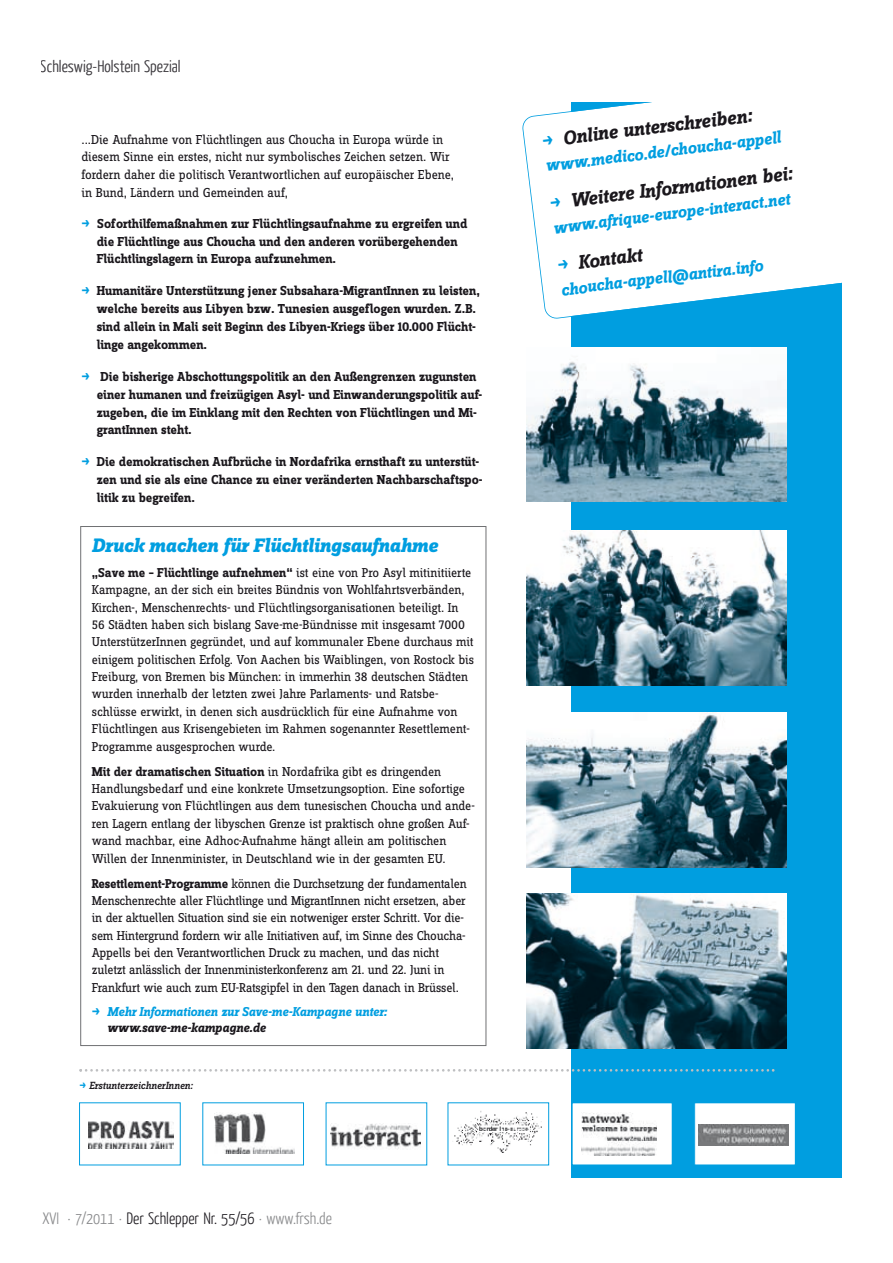
<style>
.page{position:relative;width:893px;height:1263px;background:#fff}
.page>*{position:absolute;margin:0;border:0;box-sizing:border-box;transform-origin:0 0}
.t1{font:italic 700 20.25px "Zine Slab Dis";color:#1a171c}
.t2{font:italic 800 20.25px "Zine Slab Dis";letter-spacing:-.005em;color:#009ee0}
.t3{font:italic 700 17.4px "Zine Slab Dis";color:#009ee0}
.t4{font:300 16.5px "Yanone Kaffeesatz";color:#87888a}
.t5{font:300 16.5px "Yanone Kaffeesatz";color:#1a171c}
.t6{font:700 13.5px/18px "Zine Slab Dis";color:#1a171c}
.t7{font:13.5px/18px "Zine Slab Dis";letter-spacing:-.01em;color:#1a171c}
.t8{font:13.35px/17.4px "Zine Slab Dis";letter-spacing:-.01em;color:#1a171c}
.t9{font:italic 700 13.35px/16px "Zine Slab Dis";letter-spacing:-.01em;color:#009ee0}
.t10{font:italic 500 10.8px "Zine Slab Dis";letter-spacing:-.005em;color:#1a171c}
.s1{font-family:"Zine Slab Dis Bold Roman Exp";font-weight:400;color:#009ee0}
.s2{font-weight:700}
.s3{font-family:"Zine Slab Dis Bold Roman Exp";font-weight:400;font-style:normal}
.s4{color:#1a171c}
.s5{font-family:"Zine Slab Dis Bold Roman Exp";font-weight:400;font-style:normal;color:#009ee0}
.s6{font-family:"Zine Slab Dis Bold Roman Exp";font-weight:400;font-style:normal;font-size:17.4px;color:#009ee0}
</style>
<div class="page">
<div style="left:572px;top:102px;width:270px;height:1076px;background:#009ee0"></div>
<img style="left:89px;top:1122px;width:85px;height:26px">
<img style="left:214px;top:1113px;width:81px;height:40px">
<img style="left:330px;top:1124px;width:90px;height:25px">
<img style="left:452px;top:1111px;width:90px;height:42px">
<div style="left:572px;top:1103px;width:100px;height:62px;background:#fff"></div>
<img style="left:582px;top:1113px;width:75px;height:42px">
<div style="left:572px;top:1102px;width:100px;height:63px;border:1px solid #009ee0"></div>
<div style="left:695px;top:1103px;width:100px;height:62px;background:#fff"></div>
<img style="left:698px;top:1124px;width:91px;height:22px">
<div style="left:694px;top:1102px;width:101px;height:63px;border:1px solid #009ee0"></div>
<svg style="left:79px;top:1069px;width:695px;height:3px"></svg>
<img style="left:527px;top:347px;width:260px;height:155px">
<img style="left:527px;top:530px;width:260px;height:155px">
<img style="left:527px;top:713px;width:260px;height:154px">
<img style="left:527px;top:893px;width:260px;height:155px">
<svg style="left:522px;top:102px;width:320px;height:217px"></svg>
<p class="t5" style="left:41px;top:56px;width:141px">Schleswig-Holstein Spezial</p>
<p class="t7" style="left:81px;top:131px;width:374px">...Die Aufnahme von Flüchtlingen aus Choucha in Europa würde in diesem Sinne ein erstes, nicht nur symbolisches Zeichen setzen. Wir fordern daher die politisch Verantwortlichen auf europäischer Ebene, in Bund, Ländern und Gemeinden auf,</p>
<p class="t6" style="left:97px;top:215px;width:372px;text-indent:-15px"><span class="s1">t</span> Soforthilfemaßnahmen zur Flüchtlingsaufnahme zu ergreifen und die Flüchtlinge aus Choucha und den anderen vorübergehenden<br>Flüchtlingslagern in Europa aufzunehmen.</p>
<p class="t6" style="left:97px;top:282px;width:385px;text-indent:-15px"><span class="s1">t</span> Humanitäre Unterstützung jener Subsahara-MigrantInnen zu leisten, welche bereits aus Libyen bzw. Tunesien ausgeflogen wurden. Z.B. sind allein in Mali seit Beginn des Libyen-Kriegs über 10.000 Flücht&shy;linge angekommen.</p>
<p class="t6" style="left:97px;top:368px;width:387px;text-indent:-15px"><span class="s1">t</span> Die bisherige Abschottungspolitik an den Außengrenzen zugunsten einer humanen und freizügigen Asyl- und Einwanderungspolitik auf&shy;zugeben, die im Einklang mit den Rechten von Flüchtlingen und Mi&shy;grantInnen steht.</p>
<p class="t6" style="left:97px;top:453px;width:387px;text-indent:-15px"><span class="s1">t</span> Die demokratischen Aufbrüche in Nordafrika ernsthaft zu unterstüt&shy;zen und sie als eine Chance zu einer veränderten Nachbarschaftspo&shy;litik zu begreifen.</p>
<h1 class="t2" style="left:92px;top:534px;width:348px">Druck machen für Flüchtlingsaufnahme</h1>
<p class="t8" style="left:92px;top:564px;width:384px"><span class="s2">„Save me – Flüchtlinge aufnehmen“</span> ist eine von Pro Asyl mitinitiierte Kampagne, an der sich ein breites Bündnis von Wohlfahrtsverbänden, Kirchen-, Menschenrechts- und Flüchtlingsorganisationen beteiligt. In 56 Städten haben sich bislang Save-me-Bündnisse mit insgesamt 7000<br>UnterstützerInnen gegründet, und auf kommunaler Ebene durchaus mit einigem politischen Erfolg. Von Aachen bis Waiblingen, von Rostock bis Freiburg, von Bremen bis München: in immerhin 38 deutschen Städten wurden innerhalb der letzten zwei Jahre Parlaments- und Ratsbe&shy;schlüsse erwirkt, in denen sich ausdrücklich für eine Aufnahme von Flüchtlingen aus Krisengebieten im Rahmen sogenannter Resettlement-Programme ausgesprochen wurde.</p>
<p class="t8" style="left:92px;top:763px;width:384px"><span class="s2">Mit der dramatischen Situation</span> in Nordafrika gibt es dringenden Handlungsbedarf und eine konkrete Umsetzungsoption. Eine sofortige Evakuierung von Flüchtlingen aus dem tunesischen Choucha und ande&shy;ren Lagern entlang der libyschen Grenze ist praktisch ohne großen Auf&shy;wand machbar, eine Adhoc-Aufnahme hängt allein am politischen Willen der Innenminister, in Deutschland wie in der gesamten EU.</p>
<p class="t8" style="left:92px;top:875px;width:376px"><span class="s2">Resettlement-Programme</span> können die Durchsetzung der fundamentalen Menschenrechte aller Flüchtlinge und MigrantInnen nicht ersetzen, aber in der aktuellen Situation sind sie ein notweniger erster Schritt. Vor die&shy;sem Hintergrund fordern wir alle Initiativen auf, im Sinne des Choucha-Appells bei den Verantwortlichen Druck zu machen, und das nicht zuletzt anlässlich der Innenministerkonferenz am 21. und 22. Juni in Frankfurt wie auch zum EU-Ratsgipfel in den Tagen danach in Brüssel.</p>
<p class="t9" style="left:107px;top:1004px;width:281px;text-indent:-15px"><span class="s3">t</span> Mehr Informationen zur Save-me-Kampagne unter: <span class="s4">www.save-me-kampagne.de</span></p>
<p class="t10" style="left:79px;top:1080px;width:115px"><span class="s5">t</span> ErstunterzeichnerInnen:</p>
<p class="t4" style="left:43px;top:1208px;width:291px">XVI · 7/2011 · <span class="s4">Der Schlepper Nr. 55/56</span> · www.frsh.de</p>
<h1 class="t1" style="left:541px;top:130px;width:212px;rotate:-7deg"><span class="s6">t</span> Online unterschreiben:</h1>
<h2 class="t3" style="left:544px;top:157px;width:238px;rotate:-7deg">www.medico.de/choucha-appell</h2>
<h1 class="t1" style="left:549px;top:192px;width:246px;rotate:-7deg"><span class="s6">t</span> Weitere Informationen bei:</h1>
<h2 class="t3" style="left:552px;top:219px;width:240px;rotate:-7deg">www.afrique-europe-interact.net</h2>
<h1 class="t1" style="left:556px;top:254px;width:86px;rotate:-7deg"><span class="s6">t</span> Kontakt</h1>
<h2 class="t3" style="left:560px;top:281px;width:205px;rotate:-7deg">choucha-appell@antira.info</h2>
</div>
